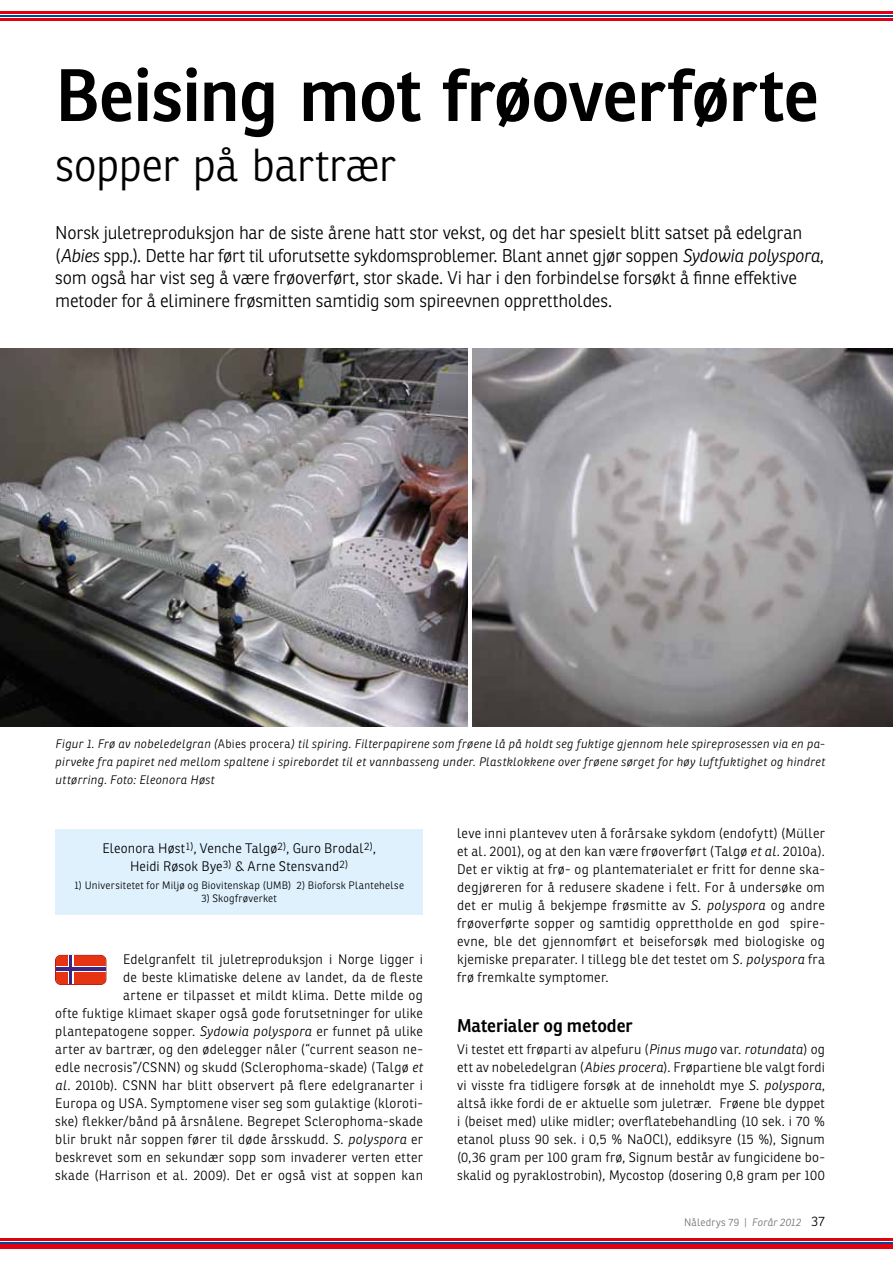
<style>
.page{position:relative;width:893px;height:1263px;background:#fff}
.page>*{position:absolute;margin:0;border:0;box-sizing:border-box;transform-origin:0 0}
.t1{font:600 72px "Ronnia Fyens";letter-spacing:-.01em;color:#000}
.t2{font:300 45px "Ronnia Fyens";letter-spacing:-.015em;color:#000}
.t3{font:300 18px/22.5px "Ronnia Fyens";letter-spacing:-.015em;color:#000}
.t4{font:600 18px "Ronnia Fyens";color:#000}
.t5{font:300 13.5px/18px "Ronnia Fyens";letter-spacing:.02em;color:#000;text-align:justify}
.t6{font:italic 300 12px/18px "Ronnia Fyens";letter-spacing:.025em;color:#000;text-align:justify}
.t7{font:300 10.5px "Ronnia Fyens";letter-spacing:.02em;color:#000}
.t8{font:300 10.5px "Ronnia Fyens";letter-spacing:.025em;color:#6f6f6e}
.s1{font-style:italic}
.s2{font-style:normal}
.s3{font-size:13.5px;color:#000}
</style>
<div class="page">
<img style="left:0;top:348px;width:468px;height:378px">
<img style="left:473px;top:348px;width:420px;height:378px">
<hr style="left:0;top:11px;width:893px;height:3px;background:#e3000f">
<hr style="left:0;top:15px;width:893px;height:2px;background:#004999">
<hr style="left:0;top:18px;width:893px;height:3px;background:#e3000f">
<hr style="left:0;top:1238px;width:893px;height:3px;background:#e3000f">
<hr style="left:0;top:1242px;width:893px;height:2px;background:#004999">
<div style="left:0;top:1244px;width:893px;height:5px;background:#e3000f"></div>
<div style="left:55px;top:830px;width:368px;height:85px;background:#def1fd"></div>
<div style="left:55px;top:955px;width:51px;height:29px;border:1px solid #aa0e07;border-radius:5px"></div>
<div style="left:56px;top:955px;width:50px;height:29px;background:#e63412;border-radius:5px"></div>
<div style="left:68px;top:955px;width:5px;height:29px;background:#fff"></div>
<div style="left:56px;top:966px;width:50px;height:6px;background:#fff"></div>
<hr style="left:69px;top:955px;width:3px;height:29px;background:#3e2483">
<hr style="left:56px;top:967px;width:50px;height:4px;background:#3e2483">
<h1 class="t1" style="left:55px;top:51px;width:765px">Beising mot frøoverførte</h1>
<h2 class="t2" style="left:55px;top:138px;width:342px">sopper på bartrær</h2>
<p class="t3" style="left:55px;top:222px;width:770px">Norsk juletreproduksjon har de siste årene hatt stor vekst, og det har spesielt blitt satset på edelgran (<span class="s1">Abies</span> spp.). Dette har ført til uforutsette sykdomsproblemer. Blant annet gjør soppen <span class="s1">Sydowia polyspora</span>, som også har vist seg å være frøoverført, stor skade. Vi har i den forbindelse forsøkt å finne effektive metoder for å eliminere frøsmitten samtidig som spireevnen opprettholdes.</p>
<p class="t6" style="left:55px;top:735px;width:771px">Figur 1. Frø av nobeledelgran (<span class="s2">Abies procera</span>) til spiring. Filterpapirene som frøene lå på holdt seg fuktige gjennom hele spireprosessen via en pa&shy;pirveke fra papiret ned mellom spaltene i spirebordet til et vannbasseng under. Plastklokkene over frøene sørget for høy luftfuktighet og hindret uttørring. Foto: Eleonora Høst</p>
<p class="t5" style="left:102px;top:839px;width:275px;text-align:center">Eleonora Høst<sup>1)</sup>, Venche Talgø<sup>2)</sup>, Guro Brodal<sup>2)</sup>,<br>Heidi Røsok Bye<sup>3)</sup> &amp; Arne Stensvand<sup>2)</sup></p>
<p class="t7" style="left:74px;top:879px;width:331px">1) Universitetet for Miljø og Biovitenskap (UMB) 2) Bioforsk Plantehelse</p>
<p class="t7" style="left:201px;top:892px;width:77px">3) Skogfrøverket</p>
<p class="t5" style="left:55px;top:950px;width:369px;text-align:right">Edelgranfelt til juletreproduksjon i Norge ligger i<br>de beste klimatiske delene av landet, da de fleste<br>artene er tilpasset et mildt klima. Dette milde og<br>ofte fuktige klimaet skaper også gode forutsetninger for ulike plantepatogene sopper. <span class="s1">Sydowia polyspora</span> er funnet på ulike arter av bartrær, og den ødelegger nåler (“current season ne&shy;edle necrosis”/CSNN) og skudd (Sclerophoma-skade) (Talgø <span class="s1">et al.</span> 2010b). CSNN har blitt observert på flere edelgranarter i Europa og USA. Symptomene viser seg som gulaktige (kloroti&shy;ske) flekker/bånd på årsnålene. Begrepet Sclerophoma-skade blir brukt når soppen fører til døde årsskudd. <span class="s1">S. polyspora</span> er beskrevet som en sekundær sopp som invaderer verten etter skade (Harrison et al. 2009). Det er også vist at soppen kan</p>
<p class="t5" style="left:457px;top:824px;width:369px">leve inni plantevev uten å forårsake sykdom (endofytt) (Müller et al. 2001), og at den kan være frøoverført (Talgø <span class="s1">et al.</span> 2010a).<br>Det er viktig at frø- og plantematerialet er fritt for denne ska&shy;degjøreren for å redusere skadene i felt. For å undersøke om det er mulig å bekjempe frøsmitte av <span class="s1">S. polyspora</span> og andre frøoverførte sopper og samtidig opprettholde en god spire&shy;evne, ble det gjennomført et beiseforsøk med biologiske og kjemiske preparater. I tillegg ble det testet om <span class="s1">S. polyspora</span> fra frø fremkalte symptomer.</p>
<h3 class="t4" style="left:457px;top:1014px;width:177px">Materialer og metoder</h3>
<p class="t5" style="left:457px;top:1040px;width:369px">Vi testet ett frøparti av alpefuru (<span class="s1">Pinus mugo</span> var. <span class="s1">rotundata</span>) og ett av nobeledelgran (<span class="s1">Abies procera</span>). Frøpartiene ble valgt fordi vi visste fra tidligere forsøk at de inneholdt mye <span class="s1">S. polyspora</span>, altså ikke fordi de er aktuelle som juletrær. Frøene ble dyppet i (beiset med) ulike midler; overflatebehandling (10 sek. i 70 % etanol pluss 90 sek. i 0,5 % NaOCl), eddiksyre (15 %), Signum (0,36 gram per 100 gram frø, Signum består av fungicidene bo&shy;skalid og pyraklostrobin), Mycostop (dosering 0,8 gram per 100</p>
<p class="t8" style="left:684px;top:1216px;width:142px">Nåledrys 79 | <span class="s1">Forår 2012</span> <span class="s3">37</span></p>
</div>
